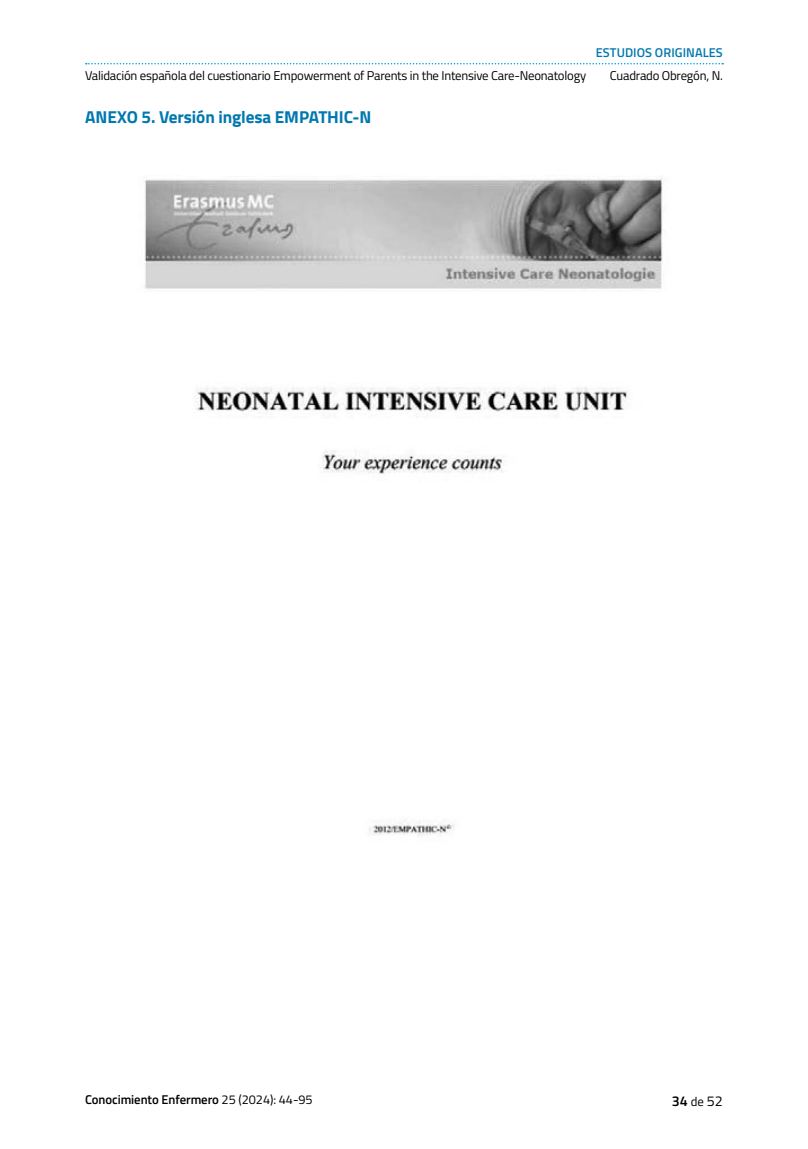
<style>
.page{position:relative;width:808px;height:1149px;background:#fff}
.page>*{position:absolute;margin:0;border:0;box-sizing:border-box;transform-origin:0 0}
.t1{font:700 17.25px "Titillium Web";letter-spacing:-.005em;color:#0078af}
.t2{font:600 14.25px "Titillium Web";color:#000}
.t3{font:12.75px "Titillium Web";letter-spacing:-.015em;color:#000}
.t4{font:600 12.75px "Titillium Web";letter-spacing:-.005em;color:#000}
.t5{font:600 12.75px "Titillium Web";letter-spacing:.005em;color:#0078af}
.s1{font-weight:400}
.s2{font-weight:400;font-size:12.75px}
</style>
<div class="page">
<svg style="left:86px;top:63px;width:637px;height:1px"></svg>
<img style="left:144px;top:178px;width:519px;height:658px">
<p class="t5" style="left:596px;top:43px;width:129px">ESTUDIOS ORIGINALES</p>
<p class="t3" style="left:85px;top:66px;width:503px">Validación española del cuestionario Empowerment of Parents in the Intensive Care-Neonatology</p>
<p class="t3" style="left:610px;top:66px;width:114px">Cuadrado Obregón, N.</p>
<h1 class="t1" style="left:85px;top:103px;width:288px">ANEXO 5. Versión inglesa EMPATHIC-N</h1>
<p class="t4" style="left:85px;top:1089px;width:229px">Conocimiento Enfermero <span class="s1">25 (2024): 44-95</span></p>
<p class="t2" style="left:672px;top:1089px;width:53px">34 <span class="s2">de</span> <span class="s1">52</span></p>
</div>
